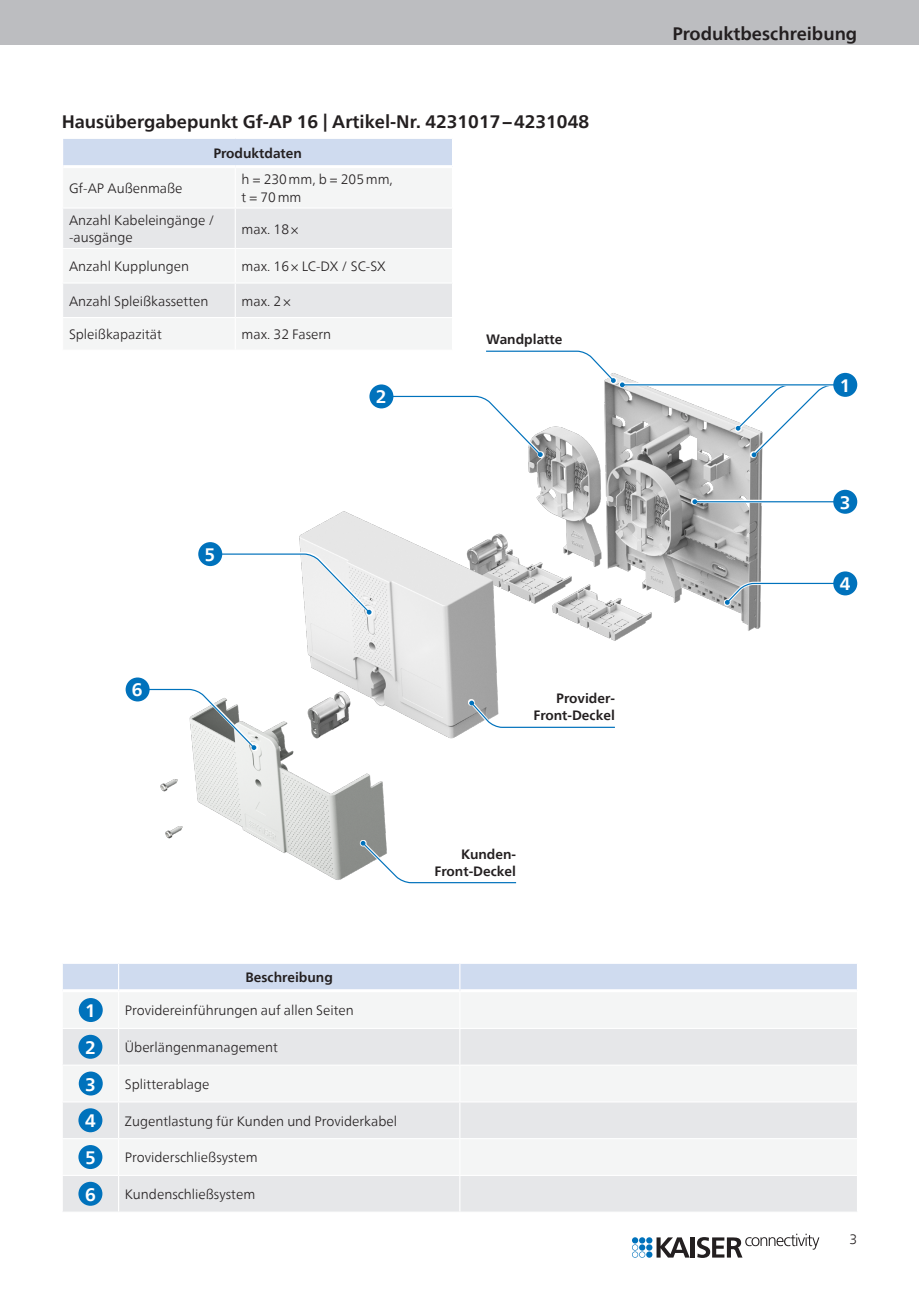
<style>
.page{position:relative;width:919px;height:1289px;background:#fff}
.page>*{position:absolute;margin:0;border:0;box-sizing:border-box;transform-origin:0 0}
.t1{font:700 18px "Neue Frutiger World";color:#231f20}
.t2{font:700 18px "Neue Frutiger World";color:#fff}
.t3{font:300 13.5px/17.2px "Neue Frutiger World";color:#231f20}
.t4{font:700 13.5px/17.2px "Neue Frutiger World";color:#231f20;text-align:right}
</style>
<div class="page">
<div style="left:0;top:0;width:918px;height:45px;background:#bcbdc0"></div>
<div style="left:63px;top:138px;width:389px;height:29px;background:#cfdbef"></div>
<div style="left:64px;top:169px;width:388px;height:180px;background:#f4f5f5"></div>
<svg style="left:63px;top:209px;width:389px;height:108px"></svg>
<hr style="left:62px;top:282px;width:173px;height:1px;background:#fff">
<hr style="left:235px;top:282px;width:218px;height:1px;background:#fff">
<hr style="left:62px;top:317px;width:173px;height:1px;background:#fff">
<hr style="left:235px;top:168px;width:1px;height:39px;background:#fff">
<hr style="left:235px;top:209px;width:1px;height:39px;background:#fff">
<hr style="left:235px;top:249px;width:1px;height:33px;background:#fff">
<hr style="left:235px;top:283px;width:1px;height:34px;background:#fff">
<hr style="left:62px;top:248px;width:173px;height:1px;background:#fff">
<hr style="left:235px;top:248px;width:218px;height:1px;background:#fff">
<hr style="left:62px;top:138px;width:173px;height:1px;background:#fff">
<hr style="left:235px;top:138px;width:218px;height:1px;background:#fff">
<hr style="left:62px;top:207px;width:173px;height:2px;background:#fff">
<hr style="left:235px;top:207px;width:218px;height:2px;background:#fff">
<hr style="left:63px;top:165px;width:172px;height:3px;background:#fff">
<hr style="left:235px;top:165px;width:217px;height:3px;background:#fff">
<div style="left:63px;top:993px;width:793px;height:34px;background:#f4f5f5"></div>
<svg style="left:63px;top:1029px;width:793px;height:182px;fill:#e6e7e9"></svg>
<hr style="left:118px;top:1028px;width:1px;height:36px;background:#fff">
<hr style="left:459px;top:1028px;width:1px;height:36px;background:#fff">
<hr style="left:62px;top:1064px;width:57px;height:1px;background:#fff">
<hr style="left:119px;top:1064px;width:341px;height:1px;background:#fff">
<hr style="left:118px;top:1065px;width:1px;height:36px;background:#fff">
<hr style="left:460px;top:1064px;width:398px;height:1px;background:#fff">
<hr style="left:459px;top:1065px;width:1px;height:36px;background:#fff">
<hr style="left:62px;top:1101px;width:57px;height:1px;background:#fff">
<hr style="left:62px;top:1138px;width:57px;height:1px;background:#fff">
<hr style="left:119px;top:1138px;width:341px;height:1px;background:#fff">
<hr style="left:118px;top:1139px;width:1px;height:35px;background:#fff">
<hr style="left:459px;top:1139px;width:1px;height:35px;background:#fff">
<hr style="left:62px;top:1174px;width:57px;height:1px;background:#fff">
<hr style="left:119px;top:1174px;width:341px;height:1px;background:#fff">
<hr style="left:118px;top:1175px;width:1px;height:36px;background:#fff">
<hr style="left:459px;top:1175px;width:1px;height:36px;background:#fff">
<hr style="left:119px;top:1101px;width:341px;height:1px;background:#fff">
<hr style="left:460px;top:1101px;width:398px;height:1px;background:#fff">
<hr style="left:460px;top:1138px;width:398px;height:1px;background:#fff">
<hr style="left:460px;top:1174px;width:398px;height:1px;background:#fff">
<svg style="left:63px;top:963px;width:793px;height:27px"></svg>
<hr style="left:118px;top:990px;width:1px;height:37px;background:#fff">
<hr style="left:459px;top:990px;width:1px;height:37px;background:#fff">
<hr style="left:118px;top:1102px;width:1px;height:36px;background:#fff">
<hr style="left:459px;top:1102px;width:1px;height:36px;background:#fff">
<div style="left:79px;top:998px;width:24px;height:24px;background:#0072bc;border-radius:50%"></div>
<div style="left:78px;top:1034px;width:24px;height:24px;background:#0072bc;border-radius:50%"></div>
<div style="left:79px;top:1071px;width:24px;height:24px;background:#0072bc;border-radius:50%"></div>
<div style="left:78px;top:1108px;width:24px;height:24px;background:#0072bc;border-radius:50%"></div>
<div style="left:78px;top:1144px;width:24px;height:24px;background:#0072bc;border-radius:50%"></div>
<div style="left:78px;top:1181px;width:24px;height:24px;background:#0072bc;border-radius:50%"></div>
<img style="left:98px;top:312px;width:665px;height:568px">
<div style="left:690px;top:1237px;width:5px;height:20px;background:#231f20"></div>
<svg style="left:632px;top:1237px;width:57px;height:20px"></svg>
<svg style="left:697px;top:1233px;width:122px;height:24px"></svg>
<svg style="left:735px;top:388px;width:107px;height:69px"></svg>
<svg style="left:723px;top:581px;width:40px;height:25px"></svg>
<svg style="left:724px;top:582px;width:112px;height:23px"></svg>
<svg style="left:691px;top:498px;width:143px;height:7px"></svg>
<hr style="left:694px;top:501px;width:142px;height:1px;background:#0072bc">
<svg style="left:692px;top:499px;width:5px;height:5px"></svg>
<svg style="left:618px;top:381px;width:216px;height:7px"></svg>
<hr style="left:622px;top:384px;width:214px;height:1px;background:#0072bc">
<svg style="left:468px;top:699px;width:148px;height:30px"></svg>
<svg style="left:469px;top:700px;width:147px;height:28px"></svg>
<div style="left:485px;top:349px;width:131px;height:35px;background:#fff"></div>
<svg style="left:485px;top:350px;width:139px;height:37px"></svg>
<svg style="left:359px;top:839px;width:158px;height:45px"></svg>
<svg style="left:360px;top:840px;width:157px;height:43px"></svg>
<svg style="left:390px;top:395px;width:153px;height:63px"></svg>
<svg style="left:390px;top:395px;width:152px;height:62px"></svg>
<svg style="left:219px;top:552px;width:153px;height:63px"></svg>
<svg style="left:219px;top:553px;width:152px;height:61px"></svg>
<svg style="left:147px;top:688px;width:110px;height:63px"></svg>
<svg style="left:147px;top:688px;width:109px;height:62px"></svg>
<div style="left:369px;top:384px;width:24px;height:24px;background:#0072bc;border-radius:50%"></div>
<div style="left:198px;top:542px;width:24px;height:24px;background:#0072bc;border-radius:50%"></div>
<div style="left:126px;top:677px;width:24px;height:24px;background:#0072bc;border-radius:50%"></div>
<div style="left:833px;top:373px;width:24px;height:24px;background:#0072bc;border-radius:50%"></div>
<div style="left:833px;top:571px;width:24px;height:24px;background:#0072bc;border-radius:50%"></div>
<div style="left:833px;top:490px;width:24px;height:24px;background:#0072bc;border-radius:50%"></div>
<h1 class="t1" style="left:62px;top:106px;width:529px">Hausübergabepunkt Gf-AP 16 | Artikel-Nr. 4231017–4231048</h1>
<p class="t4" style="left:213px;top:144px;width:90px">Produktdaten</p>
<p class="t3" style="left:69px;top:180px;width:115px">Gf-AP Außenmaße</p>
<p class="t3" style="left:242px;top:171px;width:152px">h = 230mm, b = 205mm, t = 70mm</p>
<p class="t3" style="left:69px;top:211px;width:147px">Anzahl Kabeleingänge / -ausgänge</p>
<p class="t3" style="left:242px;top:220px;width:58px">max. 18×</p>
<p class="t3" style="left:69px;top:258px;width:121px">Anzahl Kupplungen</p>
<p class="t3" style="left:242px;top:258px;width:146px">max. 16× LC-DX / SC-SX</p>
<p class="t3" style="left:69px;top:292px;width:141px">Anzahl Spleißkassetten</p>
<p class="t3" style="left:242px;top:292px;width:51px">max. 2×</p>
<p class="t3" style="left:69px;top:326px;width:94px">Spleißkapazität</p>
<p class="t3" style="left:242px;top:326px;width:91px">max. 32 Fasern</p>
<h1 class="t2" style="left:376px;top:381px;width:12px">2</h1>
<p class="t4" style="left:486px;top:331px;width:78px">Wandplatte</p>
<h1 class="t2" style="left:132px;top:674px;width:12px">6</h1>
<h1 class="t2" style="left:204px;top:539px;width:12px">5</h1>
<p class="t4" style="left:533px;top:689px;width:83px">Provider-<br>Front-Deckel</p>
<p class="t4" style="left:245px;top:968px;width:89px">Beschreibung</p>
<h1 class="t2" style="left:85px;top:994px;width:12px">1</h1>
<p class="t3" style="left:125px;top:1001px;width:230px">Providereinführungen auf allen Seiten</p>
<h1 class="t2" style="left:85px;top:1031px;width:12px">2</h1>
<p class="t3" style="left:125px;top:1038px;width:154px">Überlängenmanagement</p>
<h1 class="t2" style="left:85px;top:1068px;width:12px">3</h1>
<p class="t3" style="left:125px;top:1075px;width:86px">Splitterablage</p>
<h1 class="t2" style="left:85px;top:1105px;width:12px">4</h1>
<p class="t3" style="left:125px;top:1112px;width:273px">Zugentlastung für Kunden und Providerkabel</p>
<h1 class="t2" style="left:85px;top:1141px;width:12px">5</h1>
<p class="t3" style="left:125px;top:1148px;width:134px">Providerschließsystem</p>
<h1 class="t2" style="left:85px;top:1178px;width:12px">6</h1>
<p class="t3" style="left:125px;top:1185px;width:132px">Kundenschließsystem</p>
<p class="t4" style="left:434px;top:845px;width:83px">Kunden-<br>Front-Deckel</p>
<h1 class="t1" style="left:672px;top:18px;width:186px">Produktbeschreibung</h1>
<h1 class="t2" style="left:839px;top:369px;width:12px">1</h1>
<h1 class="t2" style="left:839px;top:486px;width:12px">3</h1>
<h1 class="t2" style="left:839px;top:568px;width:12px">4</h1>
<p class="t3" style="left:849px;top:1230px;width:9px">3</p>
</div>
